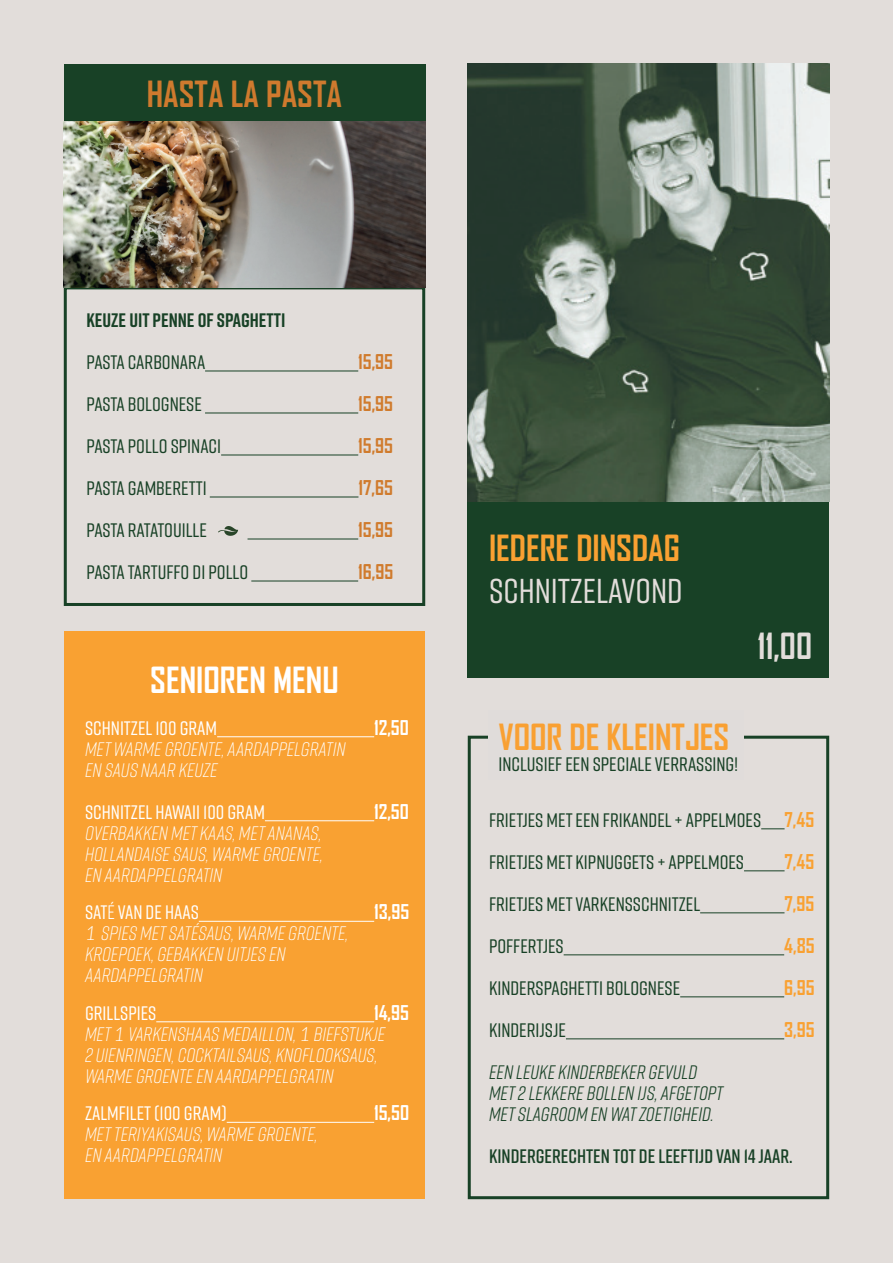
<style>
.page{position:relative;width:893px;height:1263px;background:#e2ddda}
.page>*{position:absolute;margin:0;border:0;box-sizing:border-box;transform-origin:0 0}
.t1{font:700 34.5px "Agency FB";color:#f9a032}
.t2{font:500 34.5px "Rift";color:#e2ddda}
.t3{font:700 34.5px "Agency FB";color:#f9a132}
.t4{font:700 34.5px "Agency FB";color:#cf7a2e}
.t5{font:700 34.5px "Agency FB";color:#fff}
.t6{font:700 34.5px "Agency FB";color:#e2ddda}
.t7{font:italic 300 19.5px "Rift";color:#fff}
.t8{font:500 19.5px "Rift";color:#184126}
.t9{font:italic 19.5px "Rift";color:#184126}
.t10{font:500 19.5px "Rift";color:#fff}
.t11{font:600 19.5px "Rift";color:#184126}
.t12{font:700 19.5px "Agency FB";color:#d07b2d}
.t13{font:700 19.5px "Agency FB";color:#fff}
.t14{font:700 19.5px "Rift";color:#184126}
.t15{font:700 19.5px "Agency FB";color:#f9a132}
.s1{font-weight:400}
.s2{font-family:"Lato"}
.s3{font-family:"Agency FB";font-weight:700;color:#f9a132}
</style>
<div class="page">
<div style="left:64px;top:286px;width:361px;height:320px;border:3px solid #184126"></div>
<div style="left:64px;top:64px;width:361px;height:61px;background:#184126"></div>
<hr style="left:205px;top:370px;width:153px;height:1px;background:#184126">
<hr style="left:205px;top:412px;width:153px;height:1px;background:#184126">
<hr style="left:221px;top:454px;width:137px;height:1px;background:#184126">
<hr style="left:210px;top:496px;width:148px;height:1px;background:#184126">
<hr style="left:248px;top:538px;width:110px;height:1px;background:#184126">
<hr style="left:251px;top:580px;width:107px;height:1px;background:#184126">
<svg style="left:761px;top:828px;width:24px;height:1px"></svg>
<hr style="left:744px;top:870px;width:41px;height:1px;background:#184126">
<hr style="left:700px;top:912px;width:84px;height:1px;background:#184126">
<hr style="left:564px;top:954px;width:220px;height:1px;background:#184126">
<hr style="left:680px;top:996px;width:104px;height:1px;background:#184126">
<hr style="left:566px;top:1038px;width:218px;height:1px;background:#184126">
<div style="left:468px;top:502px;width:361px;height:176px;background:#184126"></div>
<img style="left:64px;top:122px;width:361px;height:165px">
<img style="left:468px;top:64px;width:361px;height:438px">
<div style="left:65px;top:631px;width:360px;height:568px;background:#f9a132"></div>
<hr style="left:217px;top:736px;width:157px;height:1px;background:#fff">
<hr style="left:265px;top:820px;width:109px;height:1px;background:#fff">
<hr style="left:199px;top:921px;width:175px;height:1px;background:#fff">
<hr style="left:156px;top:1021px;width:218px;height:1px;background:#fff">
<hr style="left:227px;top:1122px;width:147px;height:1px;background:#fff">
<div style="left:468px;top:736px;width:361px;height:463px;border:3px solid #184126"></div>
<div style="left:488px;top:710px;width:256px;height:69px;background:#e0dcda"></div>
<svg style="left:218px;top:526px;width:20px;height:10px"></svg>
<p class="t4" style="left:147px;top:72px;width:197px">HASTA LA PASTA</p>
<p class="t14" style="left:87px;top:306px;width:200px">KEUZE UIT PENNE OF SPAGHETTI</p>
<p class="t8" style="left:87px;top:348px;width:120px">PASTA CARBONARA</p>
<p class="t12" style="left:358px;top:350px;width:36px">15,95</p>
<p class="t8" style="left:87px;top:390px;width:117px">PASTA BOLOGNESE</p>
<p class="t12" style="left:358px;top:392px;width:36px">15,95</p>
<p class="t8" style="left:87px;top:432px;width:136px">PASTA POLLO SPINACI</p>
<p class="t12" style="left:358px;top:434px;width:36px">15,95</p>
<p class="t8" style="left:87px;top:474px;width:122px">PASTA GAMBERETTI</p>
<p class="t12" style="left:358px;top:476px;width:36px">17,65</p>
<p class="t8" style="left:87px;top:516px;width:122px">PASTA RATATOUILLE</p>
<p class="t12" style="left:358px;top:518px;width:36px">15,95</p>
<p class="t8" style="left:87px;top:558px;width:163px">PASTA TARTUFFO DI POLLO</p>
<p class="t12" style="left:358px;top:560px;width:37px">16,95</p>
<p class="t5" style="left:150px;top:658px;width:190px">SENIOREN MENU</p>
<p class="t10" style="left:85px;top:714px;width:134px">SCHNITZEL 100 GRAM</p>
<p class="t13" style="left:374px;top:715px;width:36px">12,50</p>
<p class="t7" style="left:85px;top:735px;width:262px">MET WARME GROENTE, AARDAPPELGRATIN</p>
<p class="t7" style="left:85px;top:756px;width:134px">EN SAUS NAAR KEUZE</p>
<p class="t10" style="left:85px;top:798px;width:181px">SCHNITZEL HAWAII 100 GRAM</p>
<p class="t13" style="left:374px;top:799px;width:36px">12,50</p>
<p class="t7" style="left:85px;top:819px;width:238px">OVERBAKKEN MET KAAS, MET ANANAS,</p>
<p class="t7" style="left:85px;top:840px;width:239px">HOLLANDAISE SAUS, WARME GROENTE,</p>
<p class="t7" style="left:85px;top:861px;width:139px">EN AARDAPPELGRATIN</p>
<p class="t10" style="left:85px;top:899px;width:115px">SAT<span class="s1">É</span> VAN DE HAAS</p>
<p class="t13" style="left:374px;top:900px;width:36px">13,95</p>
<p class="t7" style="left:85px;top:920px;width:265px"><span class="s2">1</span> SPIES MET SATÉSAUS, WARME GROENTE,</p>
<p class="t7" style="left:85px;top:941px;width:202px">KROEPOEK, GEBAKKEN UITJES EN</p>
<p class="t7" style="left:85px;top:962px;width:119px">AARDAPPELGRATIN</p>
<p class="t10" style="left:85px;top:999px;width:73px">GRILLSPIES</p>
<p class="t13" style="left:374px;top:1000px;width:36px">14,95</p>
<p class="t7" style="left:85px;top:1020px;width:302px">MET <span class="s2">1</span> VARKENSHAAS MEDAILLON, <span class="s2">1</span> BIEFSTUKJE</p>
<p class="t7" style="left:85px;top:1041px;width:294px">2 UIENRINGEN, COCKTAILSAUS, KNOFLOOKSAUS,</p>
<p class="t7" style="left:85px;top:1062px;width:250px">WARME GROENTE EN AARDAPPELGRATIN</p>
<p class="t10" style="left:85px;top:1100px;width:143px">ZALMFILET (100 GRAM)</p>
<p class="t13" style="left:374px;top:1101px;width:36px">15,50</p>
<p class="t7" style="left:85px;top:1121px;width:234px">MET TERIYAKISAUS, WARME GROENTE,</p>
<p class="t7" style="left:85px;top:1142px;width:139px">EN AARDAPPELGRATIN</p>
<p class="t3" style="left:489px;top:527px;width:192px">IEDERE DINSDAG</p>
<p class="t2" style="left:489px;top:567px;width:195px">SCHNITZELAVOND</p>
<p class="t6" style="left:757px;top:624px;width:56px">11,00</p>
<p class="t1" style="left:498px;top:715px;width:232px">VOOR DE KLEINTJES</p>
<p class="t8" style="left:498px;top:750px;width:241px">INCLUSIEF EEN SPECIALE VERRASSING!</p>
<p class="t8" style="left:489px;top:806px;width:327px">FRIETJES MET EEN FRIKANDEL + APPELMOES <span class="s3">7,45</span></p>
<p class="t8" style="left:489px;top:848px;width:256px">FRIETJES MET KIPNUGGETS + APPELMOES</p>
<p class="t15" style="left:785px;top:849px;width:31px">7,45</p>
<p class="t8" style="left:489px;top:890px;width:213px">FRIETJES MET VARKENSSCHNITZEL</p>
<p class="t15" style="left:784px;top:891px;width:31px">7,95</p>
<p class="t8" style="left:489px;top:932px;width:76px">POFFERTJES</p>
<p class="t15" style="left:784px;top:933px;width:32px">4,85</p>
<p class="t8" style="left:489px;top:974px;width:193px">KINDERSPAGHETTI BOLOGNESE</p>
<p class="t15" style="left:784px;top:975px;width:32px">6,95</p>
<p class="t8" style="left:489px;top:1016px;width:78px">KINDERIJSJE</p>
<p class="t15" style="left:784px;top:1017px;width:32px">3,95</p>
<p class="t9" style="left:489px;top:1058px;width:210px">EEN LEUKE KINDERBEKER GEVULD</p>
<p class="t9" style="left:489px;top:1079px;width:236px">MET 2 LEKKERE BOLLEN IJS, AFGETOPT</p>
<p class="t9" style="left:489px;top:1100px;width:226px">MET SLAGROOM EN WAT ZOETIGHEID.</p>
<p class="t11" style="left:489px;top:1142px;width:305px">KINDERGERECHTEN TOT DE LEEFTIJD VAN 14 JAAR.</p>
</div>
